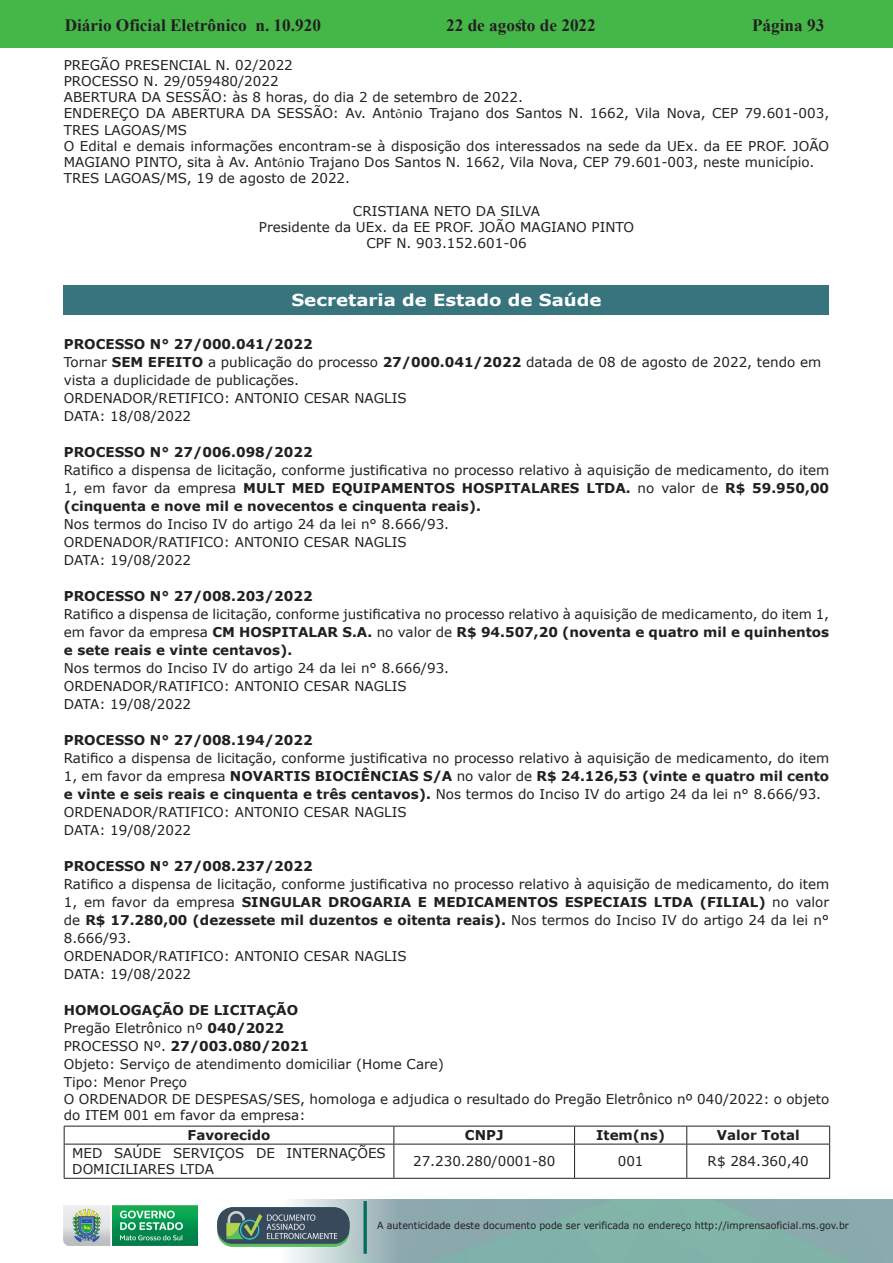
<style>
.page{position:relative;width:893px;height:1263px;background:#fff}
.page>*{position:absolute;margin:0;border:0;box-sizing:border-box;transform-origin:0 0}
.t1{font:700 17.25px "Times New Roman";color:#231f20}
.Atos_de_Licitações_S{font:700 16.5px "Verdana";color:#fff;scale:1.1 1}
.Normal_wrd_70{font:13.5px/18px "Verdana";color:#231f20;text-align:justify}
.Normal_wrd_41{font:13.5px/16.2px "Verdana";color:#231f20}
.Normal_wrd_70-2{font:700 13.5px "Verdana";color:#231f20}
.Padrão{font:13.5px "Verdana";color:#231f20}
.Padrão-2{font:700 13.5px "Verdana";color:#231f20}
.t2{font:9.9px "Verdana";color:#231f20;scale:.95 1}
.s1{font-family:"Times New Roman"}
.s2{font-weight:700}
.s3{font-weight:400}
</style>
<div class="page">
<div style="left:0;top:0;width:893px;height:48px;background:#45b749"></div>
<img style="left:63px;top:1199px;width:830px;height:64px">
<img style="left:364px;top:1202px;width:2px;height:51px">
<img style="left:218px;top:1207px;width:132px;height:39px">
<img style="left:64px;top:1205px;width:134px;height:41px">
<div style="left:64px;top:285px;width:765px;height:30px;background:#37747e"></div>
<hr style="left:64px;top:1126px;width:330px;height:1px;background:#231f20">
<svg style="left:64px;top:1126px;width:1px;height:18px"></svg>
<hr style="left:394px;top:1126px;width:181px;height:1px;background:#231f20">
<svg style="left:393px;top:1126px;width:1px;height:18px"></svg>
<hr style="left:575px;top:1126px;width:112px;height:1px;background:#231f20">
<svg style="left:574px;top:1126px;width:1px;height:18px"></svg>
<hr style="left:687px;top:1126px;width:143px;height:1px;background:#231f20">
<svg style="left:686px;top:1126px;width:1px;height:18px"></svg>
<svg style="left:829px;top:1126px;width:1px;height:18px"></svg>
<hr style="left:64px;top:1144px;width:330px;height:1px;background:#231f20">
<hr style="left:64px;top:1144px;width:1px;height:34px;background:#231f20">
<hr style="left:394px;top:1144px;width:181px;height:1px;background:#231f20">
<hr style="left:393px;top:1144px;width:1px;height:34px;background:#231f20">
<hr style="left:575px;top:1144px;width:112px;height:1px;background:#231f20">
<hr style="left:574px;top:1144px;width:1px;height:34px;background:#231f20">
<hr style="left:687px;top:1144px;width:143px;height:1px;background:#231f20">
<hr style="left:686px;top:1144px;width:1px;height:34px;background:#231f20">
<hr style="left:829px;top:1144px;width:1px;height:34px;background:#231f20">
<hr style="left:64px;top:1178px;width:330px;height:1px;background:#231f20">
<hr style="left:394px;top:1178px;width:181px;height:1px;background:#231f20">
<hr style="left:575px;top:1178px;width:112px;height:1px;background:#231f20">
<hr style="left:687px;top:1178px;width:143px;height:1px;background:#231f20">
<p class="t1" style="left:65px;top:13px;width:258px">Diário Oficial Eletrônico n. 10.920</p>
<p class="t1" style="left:446px;top:13px;width:151px">22 de agosto de 2022</p>
<p class="t1" style="left:752px;top:13px;width:74px">Página 93</p>
<p class="Normal_wrd_41" style="left:64px;top:57px;width:231px">PREGÃO PRESENCIAL N. 02/2022</p>
<p class="Normal_wrd_41" style="left:64px;top:73px;width:216px">PROCESSO N. 29/059480/2022</p>
<p class="Normal_wrd_41" style="left:64px;top:89px;width:461px">ABERTURA DA SESSÃO: às 8 horas, do dia 2 de setembro de 2022.</p>
<p class="Normal_wrd_41" style="left:64px;top:105px;width:767px">ENDEREÇO DA ABERTURA DA SESSÃO: Av. Ant<span class="s1">ô</span>nio Trajano dos Santos N. 1662, Vila Nova, CEP 79.601-003,<br>TRES LAGOAS/MS</p>
<p class="Normal_wrd_41" style="left:64px;top:138px;width:767px">O Edital e demais informações encontram-se à disposição dos interessados na sede da UEx. da EE PROF. JOÃO<br>MAGIANO PINTO, sita à Av. Ant<span class="s1">ô</span>nio Trajano Dos Santos N. 1662, Vila Nova, CEP 79.601-003, neste município.</p>
<p class="Normal_wrd_41" style="left:64px;top:170px;width:288px">TRES LAGOAS/MS, 19 de agosto de 2022.</p>
<p class="Normal_wrd_41" style="left:353px;top:203px;width:189px">CRISTIANA NETO DA SILVA</p>
<p class="Normal_wrd_41" style="left:259px;top:219px;width:377px">Presidente da UEx. da EE PROF. JOÃO MAGIANO PINTO</p>
<p class="Normal_wrd_41" style="left:366px;top:235px;width:162px">CPF N. 903.152.601-06</p>
<p class="Atos_de_Licitações_S" style="left:291px;top:289px;width:283px">Secretaria de Estado de Saúde</p>
<p class="Normal_wrd_70-2" style="left:64px;top:335px;width:250px">PROCESSO N° 27/000.041/2022</p>
<p class="Normal_wrd_70" style="left:64px;top:353px;width:759px">Tornar <span class="s2">SEM EFEITO</span> a publicação do processo <span class="s2">27/000.041/2022</span> datada de 08 de agosto de 2022, tendo em vista a duplicidade de publicações.</p>
<p class="Normal_wrd_70" style="left:64px;top:389px;width:344px">ORDENADOR/RETIFICO: ANTONIO CESAR NAGLIS</p>
<p class="Normal_wrd_70" style="left:64px;top:407px;width:129px">DATA: 18/08/2022</p>
<p class="Normal_wrd_70-2" style="left:64px;top:443px;width:250px">PROCESSO N° 27/006.098/2022</p>
<p class="Normal_wrd_70" style="left:64px;top:461px;width:767px">Ratifico a dispensa de licitação, conforme justificativa no processo relativo à aquisição de medicamento, do item 1, em favor da empresa <span class="s2">MULT MED EQUIPAMENTOS HOSPITALARES LTDA.</span> no valor de <span class="s2">R$ 59.950,00 (cinquenta e nove mil e novecentos e cinquenta reais).</span></p>
<p class="Normal_wrd_70" style="left:64px;top:515px;width:387px">Nos termos do Inciso IV do artigo 24 da lei n° 8.666/93.</p>
<p class="Normal_wrd_70" style="left:64px;top:533px;width:344px">ORDENADOR/RATIFICO: ANTONIO CESAR NAGLIS</p>
<p class="Normal_wrd_70" style="left:64px;top:551px;width:129px">DATA: 19/08/2022</p>
<p class="Normal_wrd_70-2" style="left:64px;top:587px;width:250px">PROCESSO N° 27/008.203/2022</p>
<p class="Normal_wrd_70" style="left:64px;top:605px;width:767px">Ratifico a dispensa de licitação, conforme justificativa no processo relativo à aquisição de medicamento, do item 1, em favor da empresa <span class="s2">CM HOSPITALAR S.A.</span> no valor de <span class="s2">R$ 94.507,20 (noventa e quatro mil e quinhentos e sete reais e vinte centavos).</span></p>
<p class="Normal_wrd_70" style="left:64px;top:659px;width:387px">Nos termos do Inciso IV do artigo 24 da lei n° 8.666/93.</p>
<p class="Normal_wrd_70" style="left:64px;top:677px;width:344px">ORDENADOR/RATIFICO: ANTONIO CESAR NAGLIS</p>
<p class="Normal_wrd_70" style="left:64px;top:695px;width:129px">DATA: 19/08/2022</p>
<p class="Normal_wrd_70-2" style="left:64px;top:731px;width:250px">PROCESSO N° 27/008.194/2022</p>
<p class="Normal_wrd_70" style="left:64px;top:749px;width:767px">Ratifico a dispensa de licitação, conforme justificativa no processo relativo à aquisição de medicamento, do item 1, em favor da empresa <span class="s2">NOVARTIS BIOCIÊNCIAS S/A</span> no valor de <span class="s2">R$ 24.126,53 (vinte e quatro mil cento e vinte e seis reais e cinquenta e três centavos).</span> Nos termos do Inciso IV do artigo 24 da lei n° 8.666/93.</p>
<p class="Normal_wrd_70" style="left:64px;top:803px;width:344px">ORDENADOR/RATIFICO: ANTONIO CESAR NAGLIS</p>
<p class="Normal_wrd_70" style="left:64px;top:821px;width:129px">DATA: 19/08/2022</p>
<p class="Normal_wrd_70-2" style="left:64px;top:857px;width:250px">PROCESSO N° 27/008.237/2022</p>
<p class="Normal_wrd_70" style="left:64px;top:875px;width:767px">Ratifico a dispensa de licitação, conforme justificativa no processo relativo à aquisição de medicamento, do item 1, em favor da empresa <span class="s2">SINGULAR DROGARIA E MEDICAMENTOS ESPECIAIS LTDA (FILIAL)</span> no valor de <span class="s2">R$ 17.280,00 (dezessete mil duzentos e oitenta reais).</span> Nos termos do Inciso IV do artigo 24 da lei n° 8.666/93.</p>
<p class="Normal_wrd_70" style="left:64px;top:947px;width:344px">ORDENADOR/RATIFICO: ANTONIO CESAR NAGLIS</p>
<p class="Normal_wrd_70" style="left:64px;top:965px;width:129px">DATA: 19/08/2022</p>
<p class="Padrão-2" style="left:64px;top:1001px;width:236px">HOMOLOGAÇÃO DE LICITAÇÃO</p>
<p class="Padrão" style="left:64px;top:1019px;width:222px">Pregão Eletrônico nº <span class="s2">040/2022</span></p>
<p class="Padrão-2" style="left:64px;top:1037px;width:247px"><span class="s3">PROCESSO Nº.</span> 27/003.080/2021</p>
<p class="Padrão" style="left:64px;top:1055px;width:382px">Objeto: Serviço de atendimento domiciliar (Home Care)</p>
<p class="Padrão" style="left:64px;top:1073px;width:125px">Tipo: Menor Preço</p>
<p class="Normal_wrd_70" style="left:64px;top:1090px;width:767px;line-height:16.2px">O ORDENADOR DE DESPESAS/SES, homologa e adjudica o resultado do Pregão Eletrônico nº 040/2022: o objeto do ITEM 001 em favor da empresa:</p>
<p class="Normal_wrd_70-2" style="left:188px;top:1126px;width:84px">Favorecido</p>
<p class="Normal_wrd_70-2" style="left:465px;top:1126px;width:40px">CNPJ</p>
<p class="Normal_wrd_70-2" style="left:596px;top:1126px;width:71px">Item(ns)</p>
<p class="Normal_wrd_70-2" style="left:717px;top:1126px;width:84px">Valor Total</p>
<p class="Normal_wrd_70" style="left:72px;top:1145px;width:315px;line-height:16.2px">MED SAÚDE SERVIÇOS DE INTERNAÇÕES<br>DOMICILIARES LTDA</p>
<p class="Normal_wrd_70" style="left:413px;top:1152px;width:144px">27.230.280/0001-80</p>
<p class="Normal_wrd_70" style="left:618px;top:1152px;width:27px">001</p>
<p class="Normal_wrd_70" style="left:708px;top:1152px;width:103px">R$ 284.360,40</p>
<p class="t2" style="left:377px;top:1219px;width:498px">A autenticidade deste documento pode ser verificada no endereço http://imprensaoficial.ms.gov.br</p>
</div>
